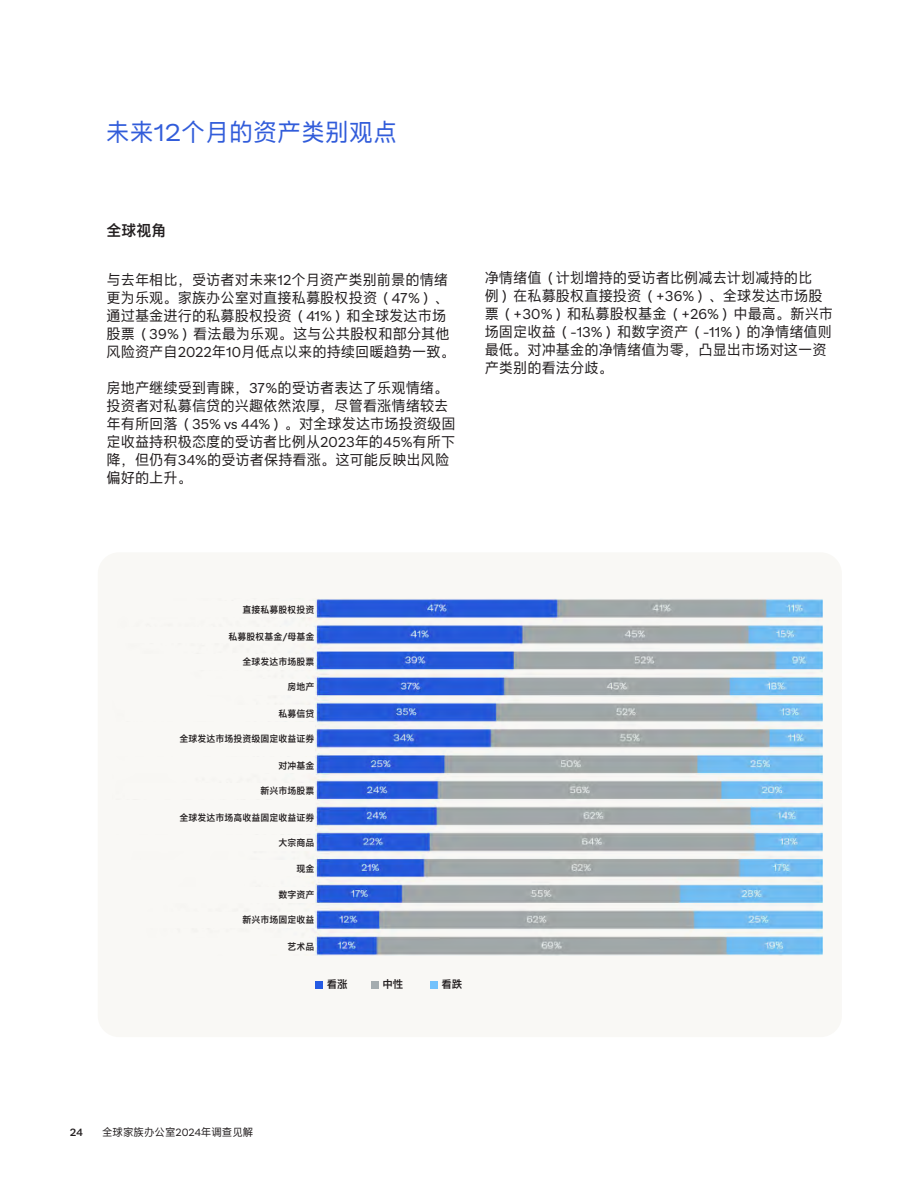
<style>
.page{position:relative;width:918px;height:1188px;background:#fff}
.page>*{position:absolute;margin:0;border:0;box-sizing:border-box;transform-origin:0 0}
.t1{font:24px "Citi Sans SC Text";color:#315cda}
.t2{font:700 15px "Citi Sans SC Text";color:#231f20}
.t3{font:14.25px/18px "Citi Sans SC Text";color:#231f20}
.t4{font:10.5px "Citi Sans SC Text";color:#231f20}
.t5{font:700 10.5px "Citi Sans SC Text";color:#231f20}
.t6{font:700 10.5px "Citi Sans Text";color:#231f20}
.t7{font:700 9px "Citi Sans SC Text";color:#231f20}
.s1{font-family:"Citi Sans Display"}
.s2{font-family:"Citi Sans Text"}
</style>
<div class="page">
<div style="left:98px;top:552px;width:744px;height:485px;background:#f9f8f5;border-radius:21px"></div>
<img style="left:309px;top:599px;width:514px;height:356px">
<div style="left:316px;top:981px;width:7px;height:8px;background:#255be3"></div>
<div style="left:371px;top:981px;width:8px;height:8px;background:#a4acaf"></div>
<div style="left:430px;top:981px;width:8px;height:8px;background:#73c2fc"></div>
<div style="left:125px;top:601px;width:190px;height:16px;background:#f9f8f5"></div>
<div style="left:125px;top:628px;width:190px;height:15px;background:#f9f8f5"></div>
<div style="left:125px;top:654px;width:190px;height:16px;background:#f9f8f5"></div>
<div style="left:125px;top:679px;width:190px;height:16px;background:#f9f8f5"></div>
<div style="left:125px;top:705px;width:190px;height:16px;background:#f9f8f5"></div>
<div style="left:111px;top:722px;width:204px;height:34px;background:#f9f8f5"></div>
<div style="left:125px;top:757px;width:190px;height:16px;background:#f9f8f5"></div>
<div style="left:125px;top:783px;width:190px;height:15px;background:#f9f8f5"></div>
<div style="left:105px;top:801px;width:210px;height:33px;background:#f9f8f5"></div>
<div style="left:125px;top:835px;width:190px;height:16px;background:#f9f8f5"></div>
<div style="left:125px;top:860px;width:190px;height:16px;background:#f9f8f5"></div>
<div style="left:125px;top:887px;width:190px;height:16px;background:#f9f8f5"></div>
<div style="left:125px;top:912px;width:190px;height:16px;background:#f9f8f5"></div>
<div style="left:125px;top:938px;width:190px;height:16px;background:#f9f8f5"></div>
<h3 class="t1" style="left:106px;top:119px;width:293px">未来<span class="s1">12</span>个月的资产类别观点</h3>
<h4 class="t2" style="left:107px;top:222px;width:61px">全球视角</h4>
<p class="t3" style="left:107px;top:271px;width:350px">与去年相比，受访者对未来<span class="s2">12</span>个月资产类别前景的情绪更为乐观。家族办公室对直接私募股权投资（<span class="s2">47%</span>）、通过基金进行的私募股权投资（<span class="s2">41%</span>）和全球发达市场股票（<span class="s2">39%</span>）看法最为乐观。这与公共股权和部分其他风险资产自<span class="s2">2022</span>年<span class="s2">10</span>月低点以来的持续回暖趋势一致。</p>
<p class="t3" style="left:107px;top:379px;width:351px">房地产继续受到青睐，<span class="s2">37%</span>的受访者表达了乐观情绪。投资者对私募信贷的兴趣依然浓厚，尽管看涨情绪较去年有所回落（<span class="s2">35% vs 44%</span>）。对全球发达市场投资级固定收益持积极态度的受访者比例从<span class="s2">2023</span>年的<span class="s2">45%</span>有所下降，但仍有<span class="s2">34%</span>的受访者保持看涨。这可能反映出风险偏好的上升。</p>
<p class="t3" style="left:485px;top:269px;width:350px">净情绪值（计划增持的受访者比例减去计划减持的比<br>例）在私募股权直接投资（<span class="s2">+36%</span>）、全球发达市场股票（<span class="s2">+30%</span>）和私募股权基金（<span class="s2">+26%</span>）中最高。新兴市场固定收益（<span class="s2">-13%</span>）和数字资产（<span class="s2">-11%</span>）的净情绪值则最低。对冲基金的净情绪值为零，凸显出市场对这一资产类别的看法分歧。</p>
<p class="t7" style="left:243px;top:604px;width:73px">直接私募股权投资</p>
<p class="t7" style="left:228px;top:631px;width:88px">私募股权基金<span class="s1">/</span>母基金</p>
<p class="t7" style="left:243px;top:656px;width:73px">全球发达市场股票</p>
<p class="t7" style="left:288px;top:682px;width:28px">房地产</p>
<p class="t7" style="left:279px;top:708px;width:37px">私募信贷</p>
<p class="t7" style="left:180px;top:734px;width:137px">全球发达市场投资级固定收益证券</p>
<p class="t7" style="left:279px;top:760px;width:37px">对冲基金</p>
<p class="t7" style="left:261px;top:785px;width:55px">新兴市场股票</p>
<p class="t7" style="left:180px;top:812px;width:137px">全球发达市场高收益固定收益证券</p>
<p class="t7" style="left:279px;top:838px;width:37px">大宗商品</p>
<p class="t7" style="left:297px;top:863px;width:19px">现金</p>
<p class="t7" style="left:279px;top:889px;width:37px">数字资产</p>
<p class="t7" style="left:243px;top:915px;width:73px">新兴市场固定收益</p>
<p class="t7" style="left:288px;top:941px;width:28px">艺术品</p>
<p class="t5" style="left:327px;top:978px;width:22px">看涨</p>
<p class="t5" style="left:382px;top:978px;width:22px">中性</p>
<p class="t5" style="left:441px;top:978px;width:22px">看跌</p>
<p class="t6" style="left:70px;top:1126px;width:15px">24</p>
<p class="t4" style="left:102px;top:1126px;width:153px">全球家族办公室<span class="s2">2024</span>年调查见解</p>
</div>
